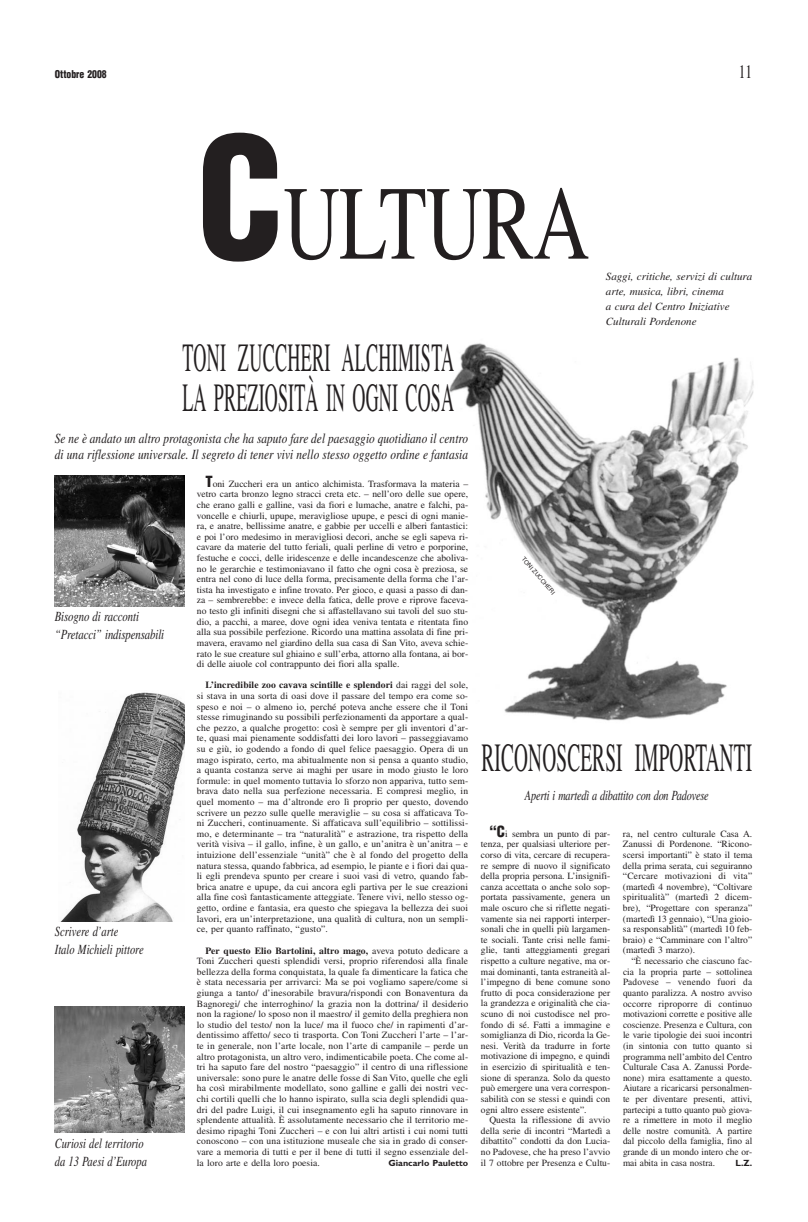
<style>
.page{position:relative;width:808px;height:1222px;background:#fff}
.page>*{position:absolute;margin:0;border:0;box-sizing:border-box;transform-origin:0 0}
.t1{font:105px "Times";letter-spacing:-.01em;color:#231f20;scale:.74 1}
.t2{font:40px/40px "Times";letter-spacing:.01em;color:#231f20;scale:.45 1}
.t3{font:40px "Times";letter-spacing:.01em;color:#231f20;scale:.48 1}
.t4{font:19px "Times";color:#231f20;scale:.7 1}
.t5{font:italic 14px/16px "Times";color:#231f20;scale:.81 1}
.t6{font:italic 14px/18px "Times";color:#231f20;scale:.75 1}
.t7{font:italic 14px/18px "Times";color:#231f20;scale:.77 1}
.t8{font:italic 14px "Times";color:#231f20;scale:.73 1}
.t9{font:italic 11px/14.9px "Times";color:#231f20}
.t10{font:900 condensed 10.5px "Helvetica";color:#231f20;scale:.92 1}
.t11{font:9.5px/10.6px "Times";color:#231f20;text-align:justify}
.t12{font:700 9px "Gill Sans";color:#231f20}
.t13{font:6px "Helvetica";color:#231f20}
.s1{font-family:"Helvetica";font-weight:900;font-stretch:condensed;font-size:164px}
.s2{font-family:"Helvetica";font-weight:900;font-stretch:condensed;font-size:15px}
.s3{font-weight:700}
</style>
<div class="page">
<img style="left:449px;top:343px;width:305px;height:378px">
<img style="left:55px;top:476px;width:129px;height:130px">
<img style="left:61px;top:692px;width:123px;height:229px">
<img style="left:55px;top:1006px;width:129px;height:126px">
<p class="t10" style="left:55px;top:70px;width:58px">Ottobre 2008</p>
<h3 class="t4" style="left:739px;top:64px;width:20px">11</h3>
<h1 class="t1" style="left:197px;top:185px;width:532px"><span class="s1">C</span>ULTURA</h1>
<h2 class="t2" style="left:182px;top:342px;width:605px">TONI ZUCCHERI ALCHIMISTA<br>LA PREZIOSITÀ IN OGNI COSA</h2>
<h3 class="t5" style="left:55px;top:432px;width:512px">Se ne è andato un altro protagonista che ha saputo fare del paesaggio quotidiano il centro di una riflessione universale. Il segreto di tener vivi nello stesso oggetto ordine e fantasia</h3>
<p class="t9" style="left:606px;top:270px;width:148px">Saggi, critiche, servizi di cultura arte, musica, libri, cinema<br>a cura del Centro Iniziative<br>Culturali Pordenone</p>
<h3 class="t7" style="left:55px;top:608px;width:144px">Bisogno di racconti “Pretacci” indispensabili</h3>
<h3 class="t6" style="left:55px;top:924px;width:120px">Scrivere d’arte<br>Italo Michieli pittore</h3>
<h3 class="t6" style="left:55px;top:1135px;width:124px">Curiosi del territorio da 13 Paesi d’Europa</h3>
<p class="t11" style="left:197px;top:479px;width:273px;text-indent:9px"><span class="s2">T</span>oni Zuccheri era un antico alchimista. Trasformava la materia – vetro carta bronzo legno stracci creta etc. – nell’oro delle sue opere, che erano galli e galline, vasi da fiori e lumache, anatre e falchi, pa&shy;voncelle e chiurli, upupe, meravigliose upupe, e pesci di ogni manie&shy;ra, e anatre, bellissime anatre, e gabbie per uccelli e alberi fantastici: e poi l’oro medesimo in meravigliosi decori, anche se egli sapeva ri&shy;cavare da materie del tutto feriali, quali perline di vetro e porporine, festuche e cocci, delle iridescenze e delle incandescenze che aboliva&shy;no le gerarchie e testimoniavano il fatto che ogni cosa è preziosa, se entra nel cono di luce della forma, precisamente della forma che l’ar&shy;tista ha investigato e infine trovato. Per gioco, e quasi a passo di dan&shy;za – sembrerebbe: e invece della fatica, delle prove e riprove faceva&shy;no testo gli infiniti disegni che si affastellavano sui tavoli del suo stu&shy;dio, a pacchi, a maree, dove ogni idea veniva tentata e ritentata fino alla sua possibile perfezione. Ricordo una mattina assolata di fine pri&shy;mavera, eravamo nel giardino della sua casa di San Vito, aveva schie&shy;rato le sue creature sul ghiaino e sull’erba, attorno alla fontana, ai bor&shy;di delle aiuole col contrappunto dei fiori alla spalle.</p>
<p class="t11" style="left:197px;top:681px;width:273px;text-indent:9px"><span class="s3">L’incredibile zoo cavava scintille e splendori</span> dai raggi del sole, si stava in una sorta di oasi dove il passare del tempo era come so&shy;speso e noi – o almeno io, perché poteva anche essere che il Toni stesse rimuginando su possibili perfezionamenti da apportare a qual&shy;che pezzo, a qualche progetto: così è sempre per gli inventori d’ar&shy;te, quasi mai pienamente soddisfatti dei loro lavori – passeggiavamo su e giù, io godendo a fondo di quel felice paesaggio. Opera di un mago ispirato, certo, ma abitualmente non si pensa a quanto studio, a quanta costanza serve ai maghi per usare in modo giusto le loro formule: in quel momento tuttavia lo sforzo non appariva, tutto sem&shy;brava dato nella sua perfezione necessaria. E compresi meglio, in quel momento – ma d’altronde ero lì proprio per questo, dovendo scrivere un pezzo sulle quelle meraviglie – su cosa si affaticava To&shy;ni Zuccheri, continuamente. Si affaticava sull’equilibrio – sottilissi&shy;mo, e determinante – tra “naturalità” e astrazione, tra rispetto della verità visiva – il gallo, infine, è un gallo, e un’anitra è un’anitra – e intuizione dell’essenziale “unità” che è al fondo del progetto della natura stessa, quando fabbrica, ad esempio, le piante e i fiori dai qua&shy;li egli prendeva spunto per creare i suoi vasi di vetro, quando fab&shy;brica anatre e upupe, da cui ancora egli partiva per le sue creazioni alla fine così fantasticamente atteggiate. Tenere vivi, nello stesso og&shy;getto, ordine e fantasia, era questo che spiegava la bellezza dei suoi lavori, era un’interpretazione, una qualità di cultura, non un sempli&shy;ce, per quanto raffinato, “gusto”.</p>
<p class="t11" style="left:197px;top:946px;width:273px;text-indent:9px"><span class="s3">Per questo Elio Bartolini, altro mago,</span> aveva potuto dedicare a Toni Zuccheri questi splendidi versi, proprio riferendosi alla finale bellezza della forma conquistata, la quale fa dimenticare la fatica che è stata necessaria per arrivarci: Ma se poi vogliamo sapere/come si giunga a tanto/ d’inesorabile bravura/rispondi con Bonaventura da Bagnoregi/ che interroghino/ la grazia non la dottrina/ il desiderio non la ragione/ lo sposo non il maestro/ il gemito della preghiera non lo studio del testo/ non la luce/ ma il fuoco che/ in rapimenti d’ar&shy;dentissimo affetto/ seco ti trasporta. Con Toni Zuccheri l’arte – l’ar&shy;te in generale, non l’arte locale, non l’arte di campanile – perde un altro protagonista, un altro vero, indimenticabile poeta. Che come al&shy;tri ha saputo fare del nostro “paesaggio” il centro di una riflessione universale: sono pure le anatre delle fosse di San Vito, quelle che egli ha così mirabilmente modellato, sono galline e galli dei nostri vec&shy;chi cortili quelli che lo hanno ispirato, sulla scia degli splendidi qua&shy;dri del padre Luigi, il cui insegnamento egli ha saputo rinnovare in splendente attualità. È assolutamente necessario che il territorio me&shy;desimo ripaghi Toni Zuccheri – e con lui altri artisti i cui nomi tutti conoscono – con una istituzione museale che sia in grado di conser&shy;vare a memoria di tutti e per il bene di tutti il segno essenziale del&shy;la loro arte e della loro poesia.</p>
<p class="t12" style="left:388px;top:1159px;width:81px">Giancarlo Pauletto</p>
<p class="t13" style="left:525px;top:556px;width:49px;rotate:49deg">TONI ZUCCHERI</p>
<h2 class="t3" style="left:481px;top:743px;width:566px">RICONOSCERSI IMPORTANTI</h2>
<h3 class="t8" style="left:525px;top:790px;width:253px">Aperti i martedì a dibattito con don Padovese</h3>
<p class="t11" style="left:481px;top:829px;width:131px;text-indent:9px"><span class="s2">“C</span>i sembra un punto di par&shy;tenza, per qualsiasi ulteriore per&shy;corso di vita, cercare di recupera&shy;re sempre di nuovo il significato della propria persona. L’insignifi&shy;canza accettata o anche solo sop&shy;portata passivamente, genera un male oscuro che si riflette negati&shy;vamente sia nei rapporti interper&shy;sonali che in quelli più largamen&shy;te sociali. Tante crisi nelle fami&shy;glie, tanti atteggiamenti gregari rispetto a culture negative, ma or&shy;mai dominanti, tanta estraneità al&shy;l’impegno di bene comune sono frutto di poca considerazione per la grandezza e originalità che cia&shy;scuno di noi custodisce nel pro&shy;fondo di sé. Fatti a immagine e somiglianza di Dio, ricorda la Ge&shy;nesi. Verità da tradurre in forte motivazione di impegno, e quindi in esercizio di spiritualità e ten&shy;sione di speranza. Solo da questo può emergere una vera correspon&shy;sabilità con se stessi e quindi con ogni altro essere esistente”.</p>
<p class="t11" style="left:481px;top:1115px;width:131px;text-indent:9px">Questa la riflessione di avvio della serie di incontri “Martedì a dibattito” condotti da don Lucia&shy;no Padovese, che ha preso l’avvio il 7 ottobre per Presenza e Cultu-</p>
<p class="t11" style="left:623px;top:829px;width:131px">ra, nel centro culturale Casa A.<br>Zanussi di Pordenone. “Ricono&shy;scersi importanti” è stato il tema della prima serata, cui seguiranno “Cercare motivazioni di vita” (martedì 4 novembre), “Coltivare spiritualità” (martedì 2 dicem&shy;bre), “Progettare con speranza” (martedì 13 gennaio), “Una gioio&shy;sa responsablità” (martedì 10 feb&shy;braio) e “Camminare con l’altro” (martedì 3 marzo).</p>
<p class="t11" style="left:623px;top:956px;width:131px;text-indent:9px">“È necessario che ciascuno fac&shy;cia la propria parte – sottolinea Padovese – venendo fuori da quanto paralizza. A nostro avviso occorre riproporre di continuo motivazioni corrette e positive alle coscienze. Presenza e Cultura, con le varie tipologie dei suoi incontri (in sintonia con tutto quanto si programma nell’ambito del Centro Culturale Casa A. Zanussi Porde&shy;none) mira esattamente a questo.<br>Aiutare a ricaricarsi personalmen&shy;te per diventare presenti, attivi, partecipi a tutto quanto può giova&shy;re a rimettere in moto il meglio delle nostre comunità. A partire dal piccolo della famiglia, fino al grande di un mondo intero che or&shy;mai abita in casa nostra.</p>
<p class="t12" style="left:735px;top:1159px;width:18px">L.Z.</p>
</div>
